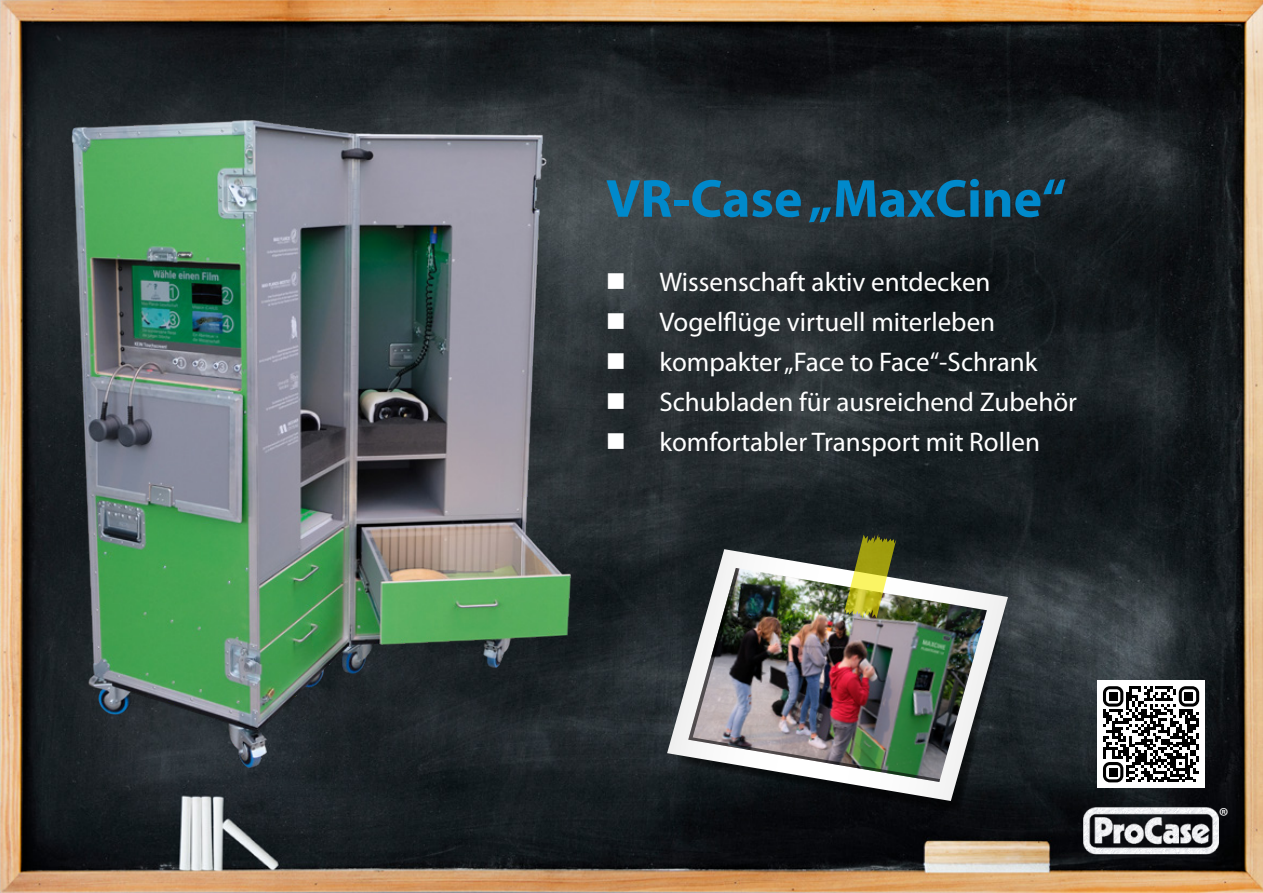
<style>
.page{position:relative;width:1263px;height:893px;background:#fff}
.page>*{position:absolute;margin:0;border:0;box-sizing:border-box;transform-origin:0 0}
.t1{font:700 54px "Myriad Pro";color:#0089cb}
.t2{font:27px/40px "Myriad Pro";color:#fff}
.t3{font:23.4px "Myriad Pro";color:#fff}
</style>
<div class="page">
<img style="left:0;top:0;width:1263px;height:893px">
<img style="left:47px;top:0;width:552px;height:797px">
<div style="left:676px;top:801px;width:332px;height:13px;background:#090b0f"></div>
<svg style="left:667px;top:549px;width:341px;height:252px"></svg>
<img style="left:940px;top:568px;width:47px;height:214px">
<img style="left:688px;top:568px;width:252px;height:214px">
<img style="left:844px;top:534px;width:52px;height:85px">
<img style="left:1076px;top:800px;width:150px;height:62px">
<div style="left:1097px;top:680px;width:108px;height:108px;background:#fff"></div>
<svg style="left:1103px;top:686px;width:96px;height:96px"></svg>
<div style="left:1109px;top:692px;width:8px;height:9px;background:#000"></div>
<div style="left:1184px;top:692px;width:9px;height:9px;background:#000"></div>
<div style="left:1109px;top:768px;width:8px;height:9px;background:#000"></div>
<svg style="left:608px;top:273px;width:16px;height:16px"></svg>
<svg style="left:608px;top:313px;width:16px;height:16px"></svg>
<svg style="left:608px;top:353px;width:16px;height:16px"></svg>
<svg style="left:608px;top:393px;width:16px;height:16px"></svg>
<svg style="left:608px;top:433px;width:16px;height:16px"></svg>
<h1 class="t1" style="left:606px;top:168px;width:462px">VR-Case „MaxCine“</h1>
<p class="t2" style="left:659px;top:262px;width:419px">Wissenschaft aktiv entdecken Vogelflüge virtuell miterleben kompakter „Face to Face“-Schrank Schubladen für ausreichend Zubehör komfortabler Transport mit Rollen</p>
<p class="t3" style="left:1219px;top:803px;width:11px">®</p>
</div>
